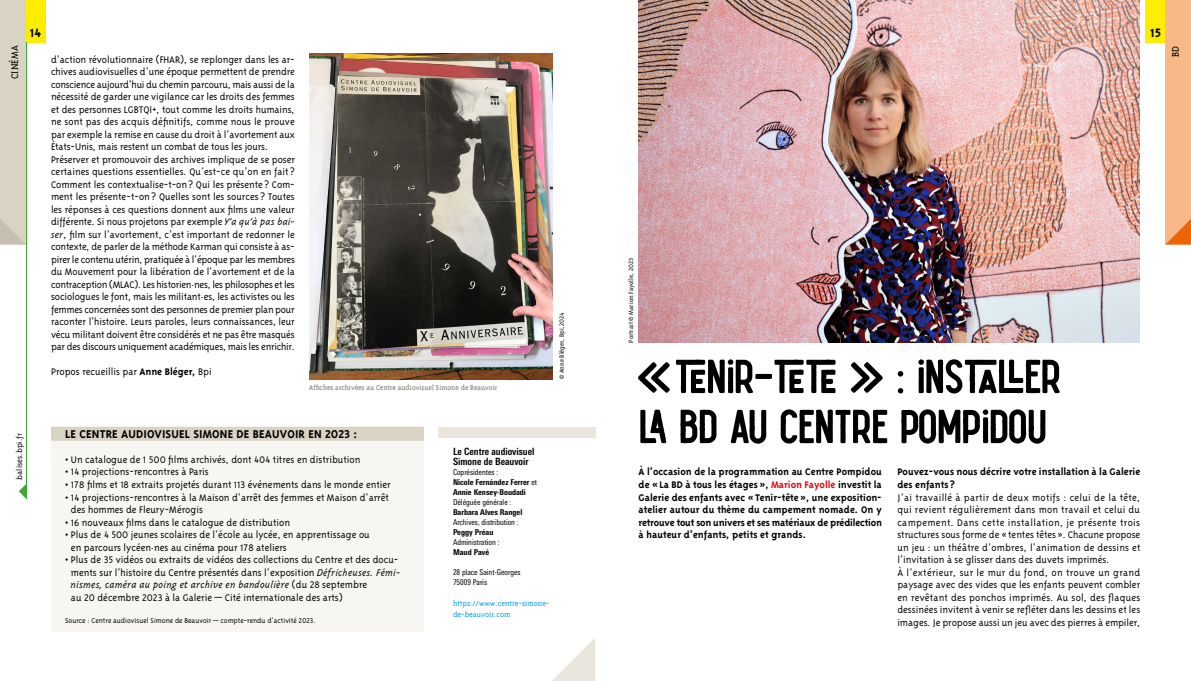
<style>
.page{position:relative;width:1191px;height:681px;background:#fff}
.page>*{position:absolute;margin:0;border:0;box-sizing:border-box;transform-origin:0 0}
.t1{font:60px/50px "Humblest Clean";letter-spacing:-.05em;color:#000;text-align:center}
.t2{font:700 14px "Triplex";color:#000}
.t3{font:700 13px "Triplex";letter-spacing:.015em;color:#000}
.t4{font:300 11px/12.5px "Triplex";color:#000;text-align:justify}
.t5{font:700 11px/12.5px "Triplex";color:#000;text-align:justify}
.t6{font:300 11px "Triplex Serif";letter-spacing:.015em;color:#000}
.t7{font:700 condensed 10px/10px "Univers Next Pro";color:#000}
.t8{font:300 9px "Triplex";color:#000}
.t9{font:300 8.5px/10.5px "Triplex Serif";color:#009fe3}
.t10{font:condensed 8px "Univers Next Pro";color:#000}
.t11{font:800 condensed 8px/10px "Univers Next Pro";color:#000}
.t12{font:300 8px "Triplex";color:#000}
.t13{font:300 8px "Triplex Serif";color:#75706a}
.t14{font:300 7px "Triplex Serif";color:#000}
.s1{font-style:italic}
.s2{font-weight:700}
.s3{font-weight:400}
.s4{color:#e30613}
</style>
<div class="page">
<div style="left:51px;top:427px;width:373px;height:204px;background:#f8f6f3"></div>
<div style="left:51px;top:426px;width:373px;height:14px;background:#d9d3c3"></div>
<div style="left:26px;top:0;width:19px;height:42px;background:#ffed00"></div>
<svg style="left:19px;top:484px;width:8px;height:15px"></svg>
<hr style="left:26px;top:42px;width:1px;height:455px;background:#3fa535">
<div style="left:1145px;top:0;width:21px;height:42px;background:#ffed00"></div>
<div style="left:1165px;top:0;width:26px;height:244px;background:#f8b887"></div>
<svg style="left:1166px;top:219px;width:25px;height:25px"></svg>
<div style="left:0;top:0;width:26px;height:244px;background:#d9d3c3"></div>
<svg style="left:0;top:219px;width:25px;height:25px"></svg>
<svg style="left:553px;top:638px;width:42px;height:42px"></svg>
<img style="left:309px;top:54px;width:244px;height:325px">
<div style="left:438px;top:427px;width:157px;height:11px;background:#eae6de"></div>
<img style="left:638px;top:0;width:502px;height:342px">
<svg style="left:638px;top:362px;width:32px;height:30px"></svg>
<svg style="left:851px;top:362px;width:31px;height:30px"></svg>
<p class="t2" style="left:30px;top:25px;width:13px">14</p>
<p class="t2" style="left:1150px;top:25px;width:12px">15</p>
<p class="t6" style="left:9px;top:79px;width:35px;rotate:-90deg">CINÉMA</p>
<p class="t8" style="left:14px;top:479px;width:48px;rotate:-90deg">balises.bpi.fr</p>
<p class="t4" style="left:51px;top:53px;width:245px">d’action révolutionnaire (FHAR), se replonger dans les ar&shy;chives audiovisuelles d’une époque permettent de prendre conscience aujourd’hui du chemin parcouru, mais aussi de la nécessité de garder une vigilance car les droits des femmes et des personnes LGBTQI+, tout comme les droits humains, ne sont pas des acquis définitifs, comme nous le prouve par exemple la remise en cause du droit à l’avortement aux États-Unis, mais restent un combat de tous les jours.</p>
<p class="t4" style="left:51px;top:153px;width:245px">Préserver et promouvoir des archives implique de se poser certaines questions essentielles. Qu’est-ce qu’on en fait?<br>Comment les contextualise-t-on? Qui les présente? Com&shy;ment les présente-t-on? Quelles sont les sources ? Toutes les réponses à ces questions donnent aux films une valeur différente. Si nous projetons par exemple <span class="s1">Y’a qu’à pas bai&shy;ser</span>, film sur l’avortement, c’est important de redonner le contexte, de parler de la méthode Karman qui consiste à as&shy;pirer le contenu utérin, pratiquée à l’époque par les membres du Mouvement pour la libération de l’avortement et de la contraception (MLAC). Les historien.nes, les philosophes et les sociologues le font, mais les militant.es, les activistes ou les femmes concernées sont des personnes de premier plan pour raconter l’histoire. Leurs paroles, leurs connaissances, leur vécu militant doivent être considérés et ne pas être masqués par des discours uniquement académiques, mais les enrichir.</p>
<p class="t4" style="left:51px;top:365px;width:162px">Propos recueillis par <span class="s2">Anne Bléger,</span> Bpi</p>
<p class="t13" style="left:309px;top:383px;width:190px">Affiches archivées au Centre audiovisuel Simone de Beauvoir</p>
<p class="t14" style="left:558px;top:379px;width:68px;rotate:-90deg">© Anne Bléger, Bpi,2024</p>
<p class="t3" style="left:65px;top:426px;width:293px">LE CENTRE AUDIOVISUEL SIMONE DE BEAUVOIR EN 2023 :</p>
<p class="t4" style="left:65px;top:453px;width:297px">• Un catalogue de 1 500 films archivés, dont 404 titres en distribution</p>
<p class="t4" style="left:65px;top:465px;width:145px">• 14 projections-rencontres à Paris</p>
<p class="t4" style="left:65px;top:478px;width:327px">• 178 films et 18 extraits projetés durant 113 événements dans le monde entier</p>
<p class="t4" style="left:71px;top:490px;width:319px;text-indent:-6px">• 14 projections-rencontres à la Maison d’arrêt des femmes et Maison d’arrêt des hommes de Fleury-Mérogis</p>
<p class="t4" style="left:65px;top:515px;width:226px">• 16 nouveaux films dans le catalogue de distribution</p>
<p class="t4" style="left:71px;top:528px;width:300px;text-indent:-6px">• Plus de 4 500 jeunes scolaires de l’école au lycée, en apprentissage ou en parcours lycéen.nes au cinéma pour 178 ateliers</p>
<p class="t4" style="left:71px;top:553px;width:331px;text-align:left;text-indent:-6px">• Plus de 35 vidéos ou extraits de vidéos des collections du Centre et des docu&shy;ments sur l’histoire du Centre présentés dans l’exposition <span class="s1">Défricheuses. Fémi&shy;nismes, caméra au poing et archive en bandoulière</span> (du 28 septembre<br>au 20 décembre 2023 à la Galerie — Cité internationale des arts)</p>
<p class="t12" style="left:65px;top:616px;width:252px">Source : Centre audiovisuel Simone de Beauvoir — compte-rendu d’activité 2023.</p>
<p class="t7" style="left:453px;top:446px;width:83px">Le Centre audiovisuel<br>Simone de Beauvoir</p>
<p class="t10" style="left:453px;top:467px;width:47px">Coprésidentes :</p>
<p class="t11" style="left:453px;top:477px;width:86px">Nicole Fernández Ferrer <span class="s3">et<br></span>Annie Kensey-Boudadi</p>
<p class="t10" style="left:453px;top:497px;width:60px">Déléguée générale :</p>
<p class="t11" style="left:453px;top:507px;width:71px">Barbara Alves Rangel</p>
<p class="t10" style="left:453px;top:517px;width:67px">Archives, distribution :</p>
<p class="t11" style="left:453px;top:527px;width:42px">Peggy Préau</p>
<p class="t10" style="left:453px;top:537px;width:48px">Administration :</p>
<p class="t11" style="left:453px;top:547px;width:38px">Maud Pavé</p>
<p class="t10" style="left:453px;top:567px;width:69px">28 place Saint-Georges</p>
<p class="t10" style="left:453px;top:577px;width:36px">75009 Paris</p>
<p class="t9" style="left:453px;top:598px;width:98px">https://www.centre-simone&shy;de-beauvoir.com</p>
<p class="t14" style="left:627px;top:342px;width:86px;rotate:-90deg">Portrait © Marion Fayolle, 2023</p>
<p class="t1" style="left:637px;top:351px;width:426px">tenir-tete : installer la bd au centre pompidou</p>
<p class="t5" style="left:638px;top:465px;width:245px">À l’occasion de la programmation au Centre Pompidou de «La BD à tous les étages», <span class="s4">Marion Fayolle</span> investit la Galerie des enfants avec «Tenir-tête», une exposition&shy;atelier autour du thème du campement nomade. On y retrouve tout son univers et ses matériaux de prédilection à hauteur d’enfants, petits et grands.</p>
<p class="t5" style="left:897px;top:465px;width:244px">Pouvez-vous nous décrire votre installation à la Galerie des enfants ?</p>
<p class="t4" style="left:897px;top:490px;width:245px">J’ai travaillé à partir de deux motifs : celui de la tête, qui revient régulièrement dans mon travail et celui du campement. Dans cette installation, je présente trois structures sous forme de «tentes têtes». Chacune propose un jeu : un théâtre d’ombres, l’animation de dessins et l’invitation à se glisser dans des duvets imprimés.</p>
<p class="t4" style="left:897px;top:565px;width:244px">À l’extérieur, sur le mur du fond, on trouve un grand paysage avec des vides que les enfants peuvent combler en revêtant des ponchos imprimés. Au sol, des flaques dessinées invitent à venir se refléter dans les dessins et les images. Je propose aussi un jeu avec des pierres à empiler,</p>
<p class="t6" style="left:1169px;top:57px;width:13px;rotate:-90deg">BD</p>
</div>
